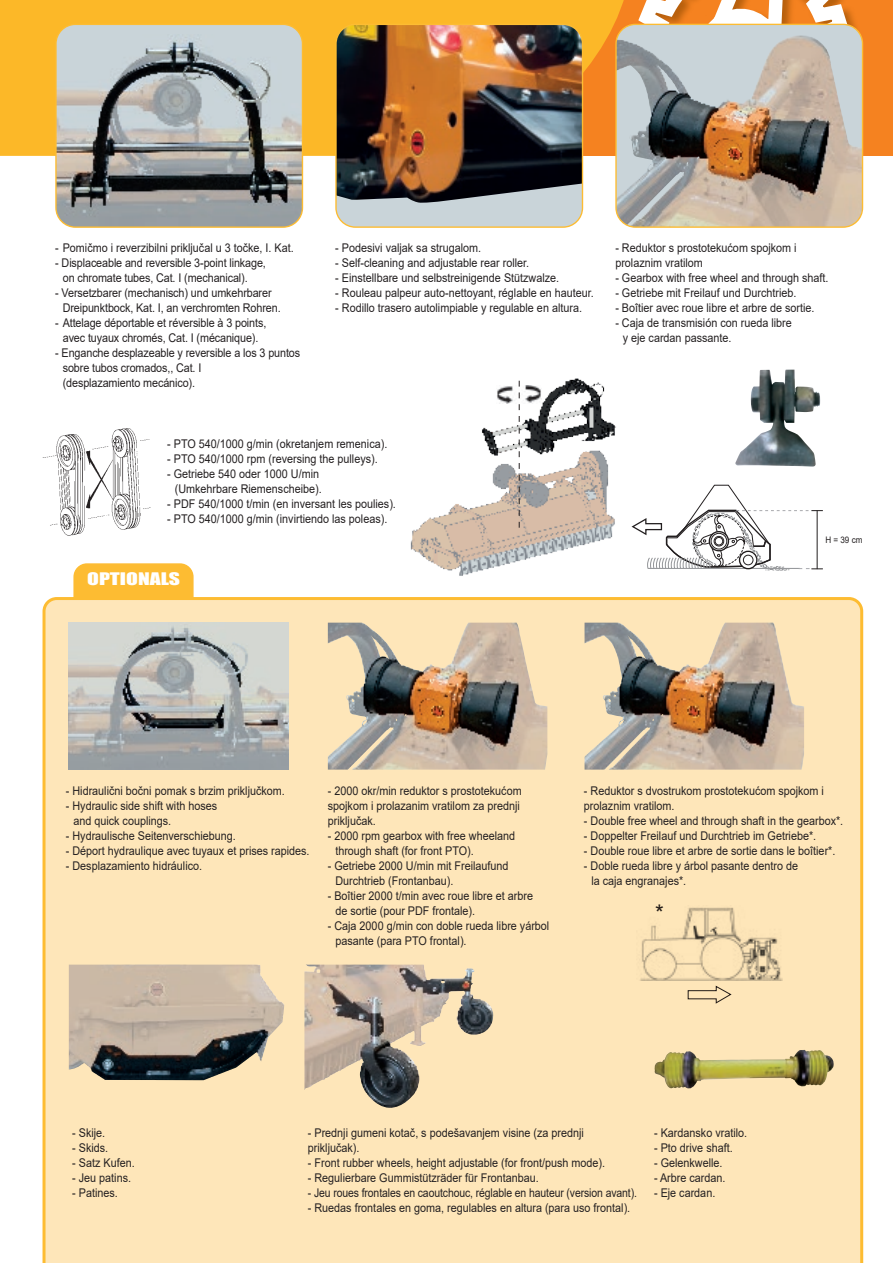
<style>
.page{position:relative;width:893px;height:1263px;background:#fff}
.page>*{position:absolute;margin:0;border:0;box-sizing:border-box;transform-origin:0 0}
.t1{font:22.5px "Arial";color:#231f20}
.t2{font:15.9px "Impact";color:#fff;scale:1.36 1}
.t3{font:12px "Arial";color:#242021;scale:.9 1}
.t4{font:12px "Arial";color:#242021;scale:.87 1}
.t5{font:9px "Arial";color:#231f20;scale:.9 1}
</style>
<div class="page">
<svg style="left:0;top:0;width:864px;height:218px;fill:#fcb828"></svg>
<svg style="left:457px;top:0;width:436px;height:156px;background:#f79522"></svg>
<svg style="left:628px;top:0;width:229px;height:30px"></svg>
<div style="left:74px;top:564px;width:119px;height:60px;background:#fdbc32;border-radius:13px"></div>
<div style="left:73px;top:563px;width:121px;height:62px;border:2px solid #fdbc32;border-radius:13px"></div>
<div style="left:43px;top:597px;width:820px;height:666px;background:#fee6b9"></div>
<div style="left:336px;top:24px;width:246px;height:203px;background:#c9d4d9;border-radius:19px"></div>
<img style="left:336px;top:24px;width:246px;height:179px">
<div style="left:335px;top:24px;width:248px;height:204px;border:1px solid #fdbc32;border-radius:19px"></div>
<div style="left:616px;top:24px;width:246px;height:203px;background:#c9d4d9;border-radius:19px"></div>
<img style="left:616px;top:35px;width:246px;height:191px">
<div style="left:615px;top:24px;width:248px;height:204px;border:1px solid #fdbc32;border-radius:19px"></div>
<div style="left:56px;top:24px;width:246px;height:203px;background:#c9d4d9;border-radius:19px"></div>
<img style="left:56px;top:34px;width:246px;height:192px">
<div style="left:55px;top:24px;width:248px;height:204px;border:1px solid #fdbc32;border-radius:19px"></div>
<img style="left:735px;top:370px;width:85px;height:96px">
<img style="left:654px;top:1049px;width:180px;height:40px">
<img style="left:69px;top:623px;width:219px;height:147px">
<img style="left:328px;top:623px;width:219px;height:147px">
<img style="left:585px;top:623px;width:219px;height:147px">
<img style="left:304px;top:965px;width:189px;height:143px">
<img style="left:69px;top:965px;width:215px;height:115px">
<img style="left:637px;top:905px;width:145px;height:76px">
<svg style="left:688px;top:985px;width:44px;height:18px"></svg>
<img style="left:43px;top:428px;width:108px;height:108px">
<img style="left:410px;top:378px;width:206px;height:198px">
<svg style="left:519px;top:381px;width:1px;height:147px"></svg>
<img style="left:496px;top:385px;width:45px;height:19px">
<svg style="left:631px;top:484px;width:192px;height:87px"></svg>
<p class="t3" style="left:55px;top:239px;width:266px">- Pomičmo i reverzibilni priključal u 3 točke, I. Kat.</p>
<p class="t3" style="left:55px;top:254px;width:236px">- Displaceable and reversible 3-point linkage,</p>
<p class="t3" style="left:63px;top:269px;width:207px">on chromate tubes, Cat. I (mechanical).</p>
<p class="t3" style="left:55px;top:284px;width:242px">- Versetzbarer (mechanisch) und umkehrbarer</p>
<p class="t3" style="left:63px;top:299px;width:244px">Dreipunktbock, Kat. I, an verchromten Rohren.</p>
<p class="t3" style="left:55px;top:314px;width:236px">- Attelage déportable et réversible à 3 points,</p>
<p class="t3" style="left:63px;top:329px;width:219px">avec tuyaux chromés, Cat. I (mécanique).</p>
<p class="t3" style="left:55px;top:344px;width:274px">- Enganche desplazeable y reversible a los 3 puntos</p>
<p class="t3" style="left:63px;top:359px;width:156px">sobre tubos cromados,, Cat. I</p>
<p class="t3" style="left:63px;top:374px;width:149px">(desplazamiento mecánico).</p>
<p class="t3" style="left:335px;top:239px;width:163px">- Podesivi valjak sa strugalom.</p>
<p class="t3" style="left:335px;top:254px;width:217px">- Self-cleaning and adjustable rear roller.</p>
<p class="t3" style="left:335px;top:269px;width:250px">- Einstellbare und selbstreinigende Stützwalze.</p>
<p class="t3" style="left:335px;top:284px;width:289px">- Rouleau palpeur auto-nettoyant, réglable en hauteur.</p>
<p class="t3" style="left:335px;top:299px;width:276px">- Rodillo trasero autolimpiable y regulable en altura.</p>
<p class="t3" style="left:167px;top:436px;width:246px">- PTO 540/1000 g/min (okretanjem remenica).</p>
<p class="t3" style="left:167px;top:451px;width:235px">- PTO 540/1000 rpm (reversing the pulleys).</p>
<p class="t3" style="left:167px;top:466px;width:170px">- Getriebe 540 oder 1000 U/min</p>
<p class="t3" style="left:175px;top:481px;width:165px">(Umkehrbare Riemenscheibe).</p>
<p class="t3" style="left:167px;top:496px;width:256px">- PDF 540/1000 t/min (en inversant les poulies).</p>
<p class="t3" style="left:167px;top:511px;width:246px">- PTO 540/1000 g/min (invirtiendo las poleas).</p>
<h2 class="t2" style="left:87px;top:566px;width:70px">OPTIONALS</h2>
<p class="t3" style="left:615px;top:239px;width:203px">- Reduktor s prostotekućom spojkom i</p>
<p class="t3" style="left:615px;top:256px;width:99px">prolaznim vratilom</p>
<p class="t3" style="left:615px;top:269px;width:238px">- Gearbox with free wheel and through shaft.</p>
<p class="t3" style="left:615px;top:284px;width:203px">- Getriebe mit Freilauf und Durchtrieb.</p>
<p class="t3" style="left:615px;top:299px;width:223px">- Boîtier avec roue libre et arbre de sortie.</p>
<p class="t3" style="left:615px;top:314px;width:198px">- Caja de transmisión con rueda libre</p>
<p class="t3" style="left:623px;top:329px;width:122px">y eje cardan passante.</p>
<p class="t5" style="left:825px;top:534px;width:43px">H = 39 cm</p>
<p class="t3" style="left:66px;top:782px;width:245px">- Hidraulični bočni pomak s brzim priključkom.</p>
<p class="t3" style="left:328px;top:782px;width:217px">- 2000 okr/min reduktor s prostotekućom</p>
<p class="t3" style="left:584px;top:782px;width:268px">- Reduktor s dvostrukom prostotekućom spojkom i</p>
<p class="t3" style="left:66px;top:797px;width:170px">- Hydraulic side shift with hoses</p>
<p class="t3" style="left:328px;top:799px;width:215px">spojkom i prolazanim vratilom za prednji</p>
<p class="t3" style="left:584px;top:799px;width:102px">prolaznim vratilom.</p>
<p class="t3" style="left:73px;top:812px;width:110px">and quick couplings.</p>
<p class="t3" style="left:328px;top:814px;width:55px">priključak.</p>
<p class="t3" style="left:584px;top:812px;width:290px">- Double free wheel and through shaft in the gearbox*.</p>
<p class="t3" style="left:66px;top:827px;width:190px">- Hydraulische Seitenverschiebung.</p>
<p class="t3" style="left:328px;top:827px;width:210px">- 2000 rpm gearbox with free wheeland</p>
<p class="t3" style="left:584px;top:827px;width:260px">- Doppelter Freilauf und Durchtrieb im Getriebe*.</p>
<p class="t3" style="left:66px;top:842px;width:272px">- Déport hydraulique avec tuyaux et prises rapides.</p>
<p class="t3" style="left:335px;top:842px;width:155px">through shaft (for front PTO).</p>
<p class="t3" style="left:584px;top:842px;width:281px">- Double roue libre et arbre de sortie dans le boîtier*.</p>
<p class="t3" style="left:66px;top:857px;width:153px">- Desplazamiento hidráulico.</p>
<p class="t3" style="left:328px;top:857px;width:202px">- Getriebe 2000 U/min mit Freilaufund</p>
<p class="t3" style="left:584px;top:857px;width:240px">- Doble rueda libre y árbol pasante dentro de</p>
<p class="t3" style="left:335px;top:872px;width:133px">Durchtrieb (Frontanbau).</p>
<p class="t3" style="left:591px;top:872px;width:107px">la caja engranajes*.</p>
<p class="t3" style="left:328px;top:887px;width:230px">- Boîtier 2000 t/min avec roue libre et arbre</p>
<p class="t3" style="left:335px;top:902px;width:157px">de sortie (pour PDF frontale).</p>
<h1 class="t1" style="left:655px;top:898px;width:10px">*</h1>
<p class="t3" style="left:328px;top:917px;width:248px">- Caja 2000 g/min con doble rueda libre yárbol</p>
<p class="t3" style="left:335px;top:932px;width:147px">pasante (para PTO frontal).</p>
<p class="t3" style="left:72px;top:1124px;width:38px">- Skije.</p>
<p class="t3" style="left:308px;top:1124px;width:308px">- Prednji gumeni kotač, s podešavanjem visine (za prednji</p>
<p class="t3" style="left:654px;top:1124px;width:105px">- Kardansko vratilo.</p>
<p class="t3" style="left:72px;top:1139px;width:42px">- Skids.</p>
<p class="t3" style="left:308px;top:1141px;width:59px">priključak).</p>
<p class="t3" style="left:654px;top:1139px;width:89px">- Pto drive shaft.</p>
<p class="t3" style="left:72px;top:1154px;width:71px">- Satz Kufen.</p>
<p class="t3" style="left:308px;top:1154px;width:332px">- Front rubber wheels, height adjustable (for front/push mode).</p>
<p class="t3" style="left:654px;top:1154px;width:78px">- Gelenkwelle.</p>
<p class="t3" style="left:72px;top:1169px;width:67px">- Jeu patins.</p>
<p class="t3" style="left:308px;top:1169px;width:258px">- Regulierbare Gummistützräder für Frontanbau.</p>
<p class="t3" style="left:654px;top:1169px;width:81px">- Arbre cardan.</p>
<p class="t3" style="left:72px;top:1184px;width:52px">- Patines.</p>
<p class="t4" style="left:308px;top:1184px;width:380px">- Jeu roues frontales en caoutchouc, réglable en hauteur (version avant).</p>
<p class="t3" style="left:654px;top:1184px;width:70px">- Eje cardan.</p>
<p class="t3" style="left:308px;top:1199px;width:360px">- Ruedas frontales en goma, regulables en altura (para uso frontal).</p>
</div>
